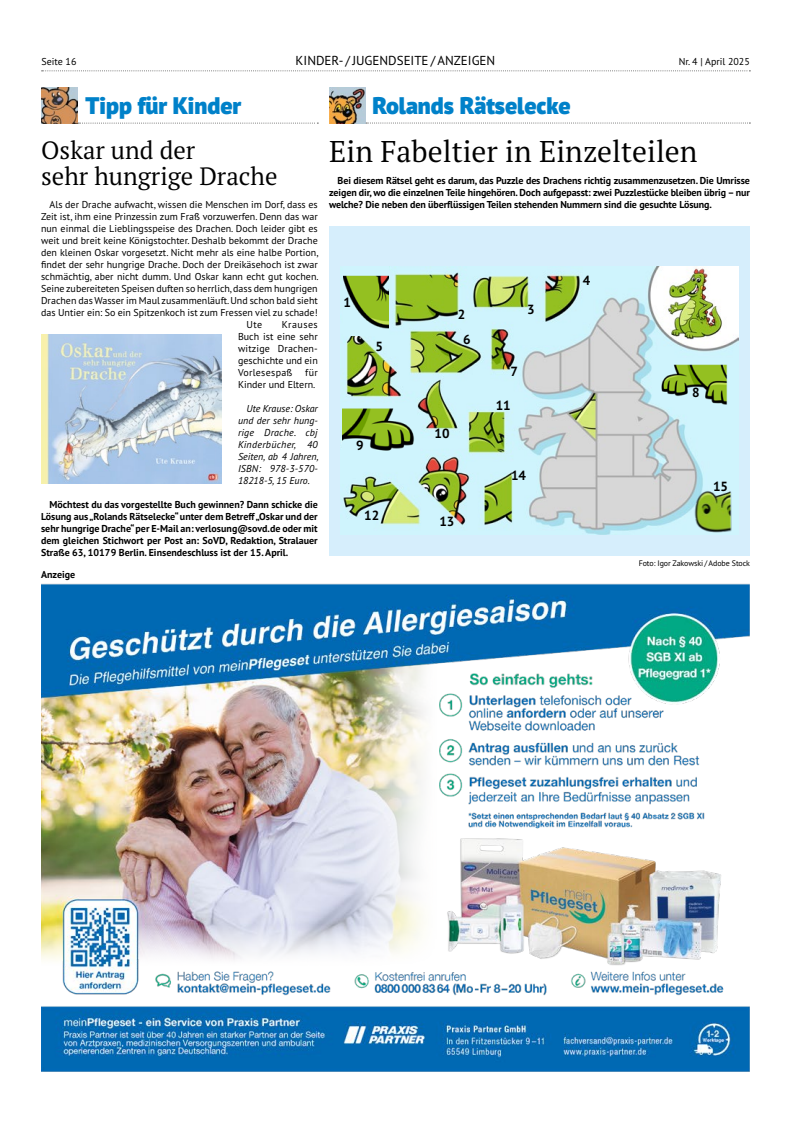
<style>
.page{position:relative;width:791px;height:1134px;background:#fff}
.page>*{position:absolute;margin:0;border:0;box-sizing:border-box;transform-origin:0 0}
.Überschrift_3-spaltig_30_pt{font:30px "PT Serif Pro";color:#000}
.Überschrift_25_pt{font:25px "PT Serif Pro";color:#000}
.Rubrik{font:900 24px "PT Sans Pro";color:#0081c9}
.Vorspann{font:700 13.3px "PT Sans Pro";color:#000}
.Seitenkopf_zentriert{font:13px "PT Sans Pro";color:#000}
.Fließtext{font:10px/12px "PT Sans Pro";color:#000;text-align:justify}
.Fließtext-2{font:700 10px/12px "PT Sans Pro";color:#000;text-align:justify}
.Vorspann-2{font:700 10px/12px "PT Sans Pro";letter-spacing:-.01em;color:#000;text-align:justify}
.Fließtext-3{font:italic 10px/12px "PT Sans Pro";letter-spacing:.01em;color:#000;text-align:justify}
.Seitenkopf{font:10px "PT Sans Pro";color:#000}
.Fotohinweis{font:700 10px "PT Sans Pro";color:#000}
.Fotohinweis-2{font:8px "PT Sans Pro";letter-spacing:-.01em;color:#000}
</style>
<div class="page">
<div style="left:329px;top:226px;width:421px;height:330px;background:#d6eefc"></div>
<img style="left:329px;top:88px;width:36px;height:36px">
<svg style="left:366px;top:123px;width:384px;height:1px"></svg>
<svg style="left:78px;top:123px;width:240px;height:1px"></svg>
<img style="left:41px;top:88px;width:36px;height:36px">
<img style="left:340px;top:266px;width:398px;height:268px">
<img style="left:660px;top:360px;width:70px;height:46px">
<img style="left:343px;top:266px;width:46px;height:69px">
<img style="left:689px;top:483px;width:49px;height:51px">
<img style="left:343px;top:403px;width:74px;height:62px">
<img style="left:41px;top:583px;width:709px;height:488px">
<img style="left:41px;top:334px;width:180px;height:150px">
<svg style="left:42px;top:70px;width:708px;height:1px"></svg>
<p class="Seitenkopf" style="left:41px;top:55px;width:36px">Seite 16</p>
<p class="Seitenkopf_zentriert" style="left:296px;top:52px;width:201px">KINDER- / JUGENDSEITE / ANZEIGEN</p>
<p class="Seitenkopf" style="left:679px;top:55px;width:73px">Nr. 4 | April 2025</p>
<p class="Rubrik" style="left:86px;top:89px;width:157px">Tipp für Kinder</p>
<p class="Überschrift_25_pt" style="left:41px;top:134px;width:156px">Oskar und der</p>
<p class="Überschrift_25_pt" style="left:41px;top:160px;width:238px">sehr hungrige Drache</p>
<p class="Fließtext" style="left:41px;top:198px;width:279px;text-indent:9px">Als der Drache aufwacht, wissen die Menschen im Dorf, dass es Zeit ist, ihm eine Prinzessin zum Fraß vorzuwerfen. Denn das war nun einmal die Lieblingsspeise des Drachen. Doch leider gibt es weit und breit keine Königstochter. Deshalb bekommt der Drache den kleinen Oskar vorgesetzt. Nicht mehr als eine halbe Portion, findet der sehr hungrige Drache. Doch der Dreikäsehoch ist zwar schmächtig, aber nicht dumm. Und Oskar kann echt gut kochen.<br>Seine zubereiteten Speisen duften so herrlich, dass dem hungrigen Drachen das Wasser im Maul zusammenläuft. Und schon bald sieht das Untier ein: So ein Spitzenkoch ist zum Fressen viel zu schade!</p>
<p class="Fließtext" style="left:246px;top:318px;width:17px">Ute</p>
<p class="Fließtext" style="left:238px;top:318px;width:81px;text-indent:44px">Krauses Buch ist eine sehr witzige Drachen&shy;geschichte und ein Vorlesespaß</p>
<p class="Fließtext" style="left:238px;top:366px;width:81px;text-align:right">für<br>Kinder und Eltern.</p>
<p class="Fließtext-3" style="left:238px;top:402px;width:82px;text-indent:9px">Ute Krause: Oskar und der sehr hung&shy;rige Drache. cbj Kinderbücher, 40<br>Seiten, ab 4 Jahren, ISBN: 978-3-570- 18218-5, 15 Euro.</p>
<p class="Fließtext-2" style="left:41px;top:498px;width:278px;text-indent:9px">Möchtest du das vorgestellte Buch gewinnen? Dann schicke die Lösung aus „Rolands Rätselecke“ unter dem Betreff „Oskar und der sehr hungrige Drache“ per E-Mail an: verlosung@sovd.de oder mit dem gleichen Stichwort per Post an: SoVD, Redaktion, Stralauer Straße 63, 10179 Berlin. Einsendeschluss ist der 15. April.</p>
<p class="Fotohinweis" style="left:41px;top:568px;width:36px">Anzeige</p>
<p class="Rubrik" style="left:373px;top:89px;width:199px">Rolands Rätselecke</p>
<p class="Überschrift_3-spaltig_30_pt" style="left:329px;top:131px;width:370px">Ein Fabeltier in Einzelteilen</p>
<p class="Vorspann-2" style="left:329px;top:174px;width:422px;text-indent:9px">Bei diesem Rätsel geht es darum, das Puzzle des Drachens richtig zusammenzusetzen. Die Umrisse zeigen dir, wo die einzelnen Teile hingehören. Doch aufgepasst: zwei Puzzlestücke bleiben übrig – nur welche? Die neben den überflüssigen Teilen stehenden Nummern sind die gesuchte Lösung.</p>
<p class="Vorspann" style="left:343px;top:294px;width:9px">1</p>
<p class="Vorspann" style="left:376px;top:338px;width:9px">5</p>
<p class="Vorspann" style="left:356px;top:437px;width:9px">9</p>
<p class="Vorspann" style="left:364px;top:506px;width:17px">12</p>
<p class="Vorspann" style="left:458px;top:306px;width:9px">2</p>
<p class="Vorspann" style="left:463px;top:331px;width:9px">6</p>
<p class="Vorspann" style="left:435px;top:425px;width:17px">10</p>
<p class="Vorspann" style="left:439px;top:513px;width:17px">13</p>
<p class="Vorspann" style="left:527px;top:301px;width:9px">3</p>
<p class="Vorspann" style="left:510px;top:363px;width:9px">7</p>
<p class="Vorspann" style="left:496px;top:397px;width:17px">11</p>
<p class="Vorspann" style="left:511px;top:466px;width:17px">14</p>
<p class="Vorspann" style="left:583px;top:272px;width:9px">4</p>
<p class="Vorspann" style="left:692px;top:383px;width:9px">8</p>
<p class="Vorspann" style="left:713px;top:477px;width:17px">15</p>
<p class="Fotohinweis-2" style="left:639px;top:558px;width:113px">Foto: Igor Zakowski / Adobe Stock</p>
</div>
